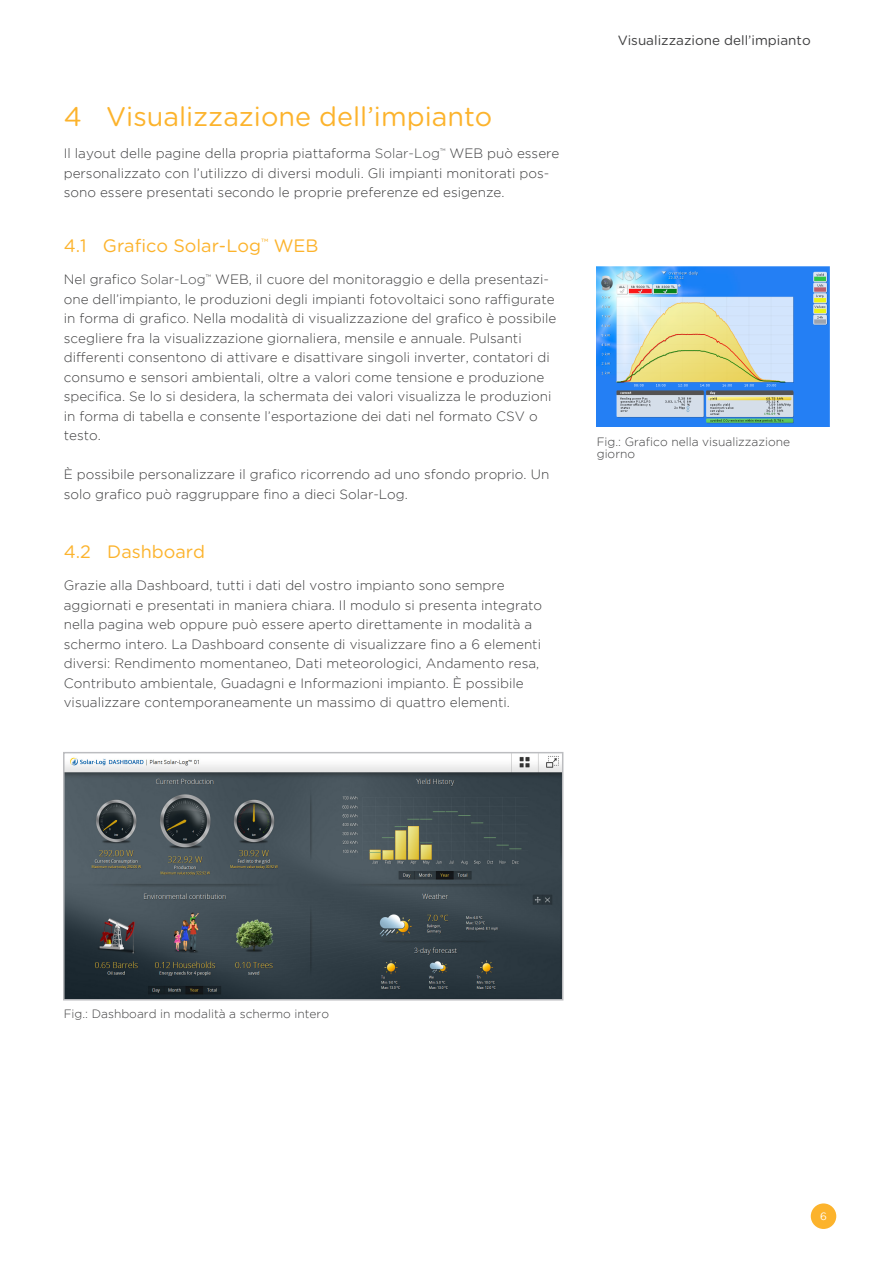
<style>
.page{position:relative;width:893px;height:1263px;background:#fff}
.page>*{position:absolute;margin:0;border:0;box-sizing:border-box;transform-origin:0 0}
.t1{font:27px "Gotham Rounded";color:#fcb32c}
.t2{font:18px "Gotham Rounded";color:#fcb32c}
.Fließtext{font:300 13.5px/19.5px "Gotham";color:#3e3e3f}
.t3{font:13.5px "Gotham Rounded";color:#3e3e3f}
.t4{font:300 12px/12px "Gotham";color:#3e3e3f}
.t5{font:10.5px "Gotham";color:#fff}
.s1{color:#4b4c4d}
</style>
<div class="page">
<div style="left:811px;top:1203px;width:25px;height:26px;background:#fcb32c;border-radius:50%"></div>
<img style="left:597px;top:267px;width:232px;height:160px">
<img style="left:66px;top:755px;width:494px;height:242px">
<div style="left:63px;top:752px;width:500px;height:248px;border:2px solid #bcbdc0"></div>
<p class="t1" style="left:64px;top:98px;width:430px">4 Visualizzazione dell’impianto</p>
<p class="Fließtext" style="left:64px;top:144px;width:497px">Il layout delle pagine della propria piattaforma <span class="s1">Solar-Log</span><sup>™</sup> WEB può essere personalizzato con l’utilizzo di diversi moduli. Gli impianti monitorati pos&shy;sono essere presentati secondo le proprie preferenze ed esigenze.</p>
<p class="t2" style="left:64px;top:233px;width:256px">4.1 Grafico Solar-Log<sup>™</sup> WEB</p>
<p class="Fließtext" style="left:64px;top:270px;width:494px">Nel grafico <span class="s1">Solar-Log</span><sup>™</sup> WEB, il cuore del monitoraggio e della presentazi&shy;one dell’impianto, le produzioni degli impianti fotovoltaici sono raffigurate in forma di grafico. Nella modalità di visualizzazione del grafico è possibile scegliere fra la visualizzazione giornaliera, mensile e annuale. Pulsanti differenti consentono di attivare e disattivare singoli inverter, contatori di consumo e sensori ambientali, oltre a valori come tensione e produzione specifica. Se lo si desidera, la schermata dei valori visualizza le produzioni in forma di tabella e consente l’esportazione dei dati nel formato CSV o testo.</p>
<p class="Fließtext" style="left:64px;top:465px;width:487px">È possibile personalizzare il grafico ricorrendo ad uno sfondo proprio. Un solo grafico può raggruppare fino a dieci Solar-Log.</p>
<p class="t2" style="left:64px;top:539px;width:143px">4.2 Dashboard</p>
<p class="Fließtext" style="left:64px;top:576px;width:480px">Grazie alla Dashboard, tutti i dati del vostro impianto sono sempre aggiornati e presentati in maniera chiara. Il modulo si presenta integrato nella pagina web oppure può essere aperto direttamente in modalità a schermo intero. La Dashboard consente di visualizzare fino a 6 elementi diversi: Rendimento momentaneo, Dati meteorologici, Andamento resa, Contributo ambientale, Guadagni e Informazioni impianto. È possibile visualizzare contemporaneamente un massimo di quattro elementi.</p>
<p class="t3" style="left:618px;top:31px;width:195px">Visualizzazione dell’impianto</p>
<p class="t4" style="left:597px;top:435px;width:195px">Fig.: Grafico nella visualizzazione giorno</p>
<p class="t4" style="left:64px;top:1007px;width:267px">Fig.: Dashboard in modalità a schermo intero</p>
<p class="t5" style="left:820px;top:1210px;width:8px">6</p>
</div>
